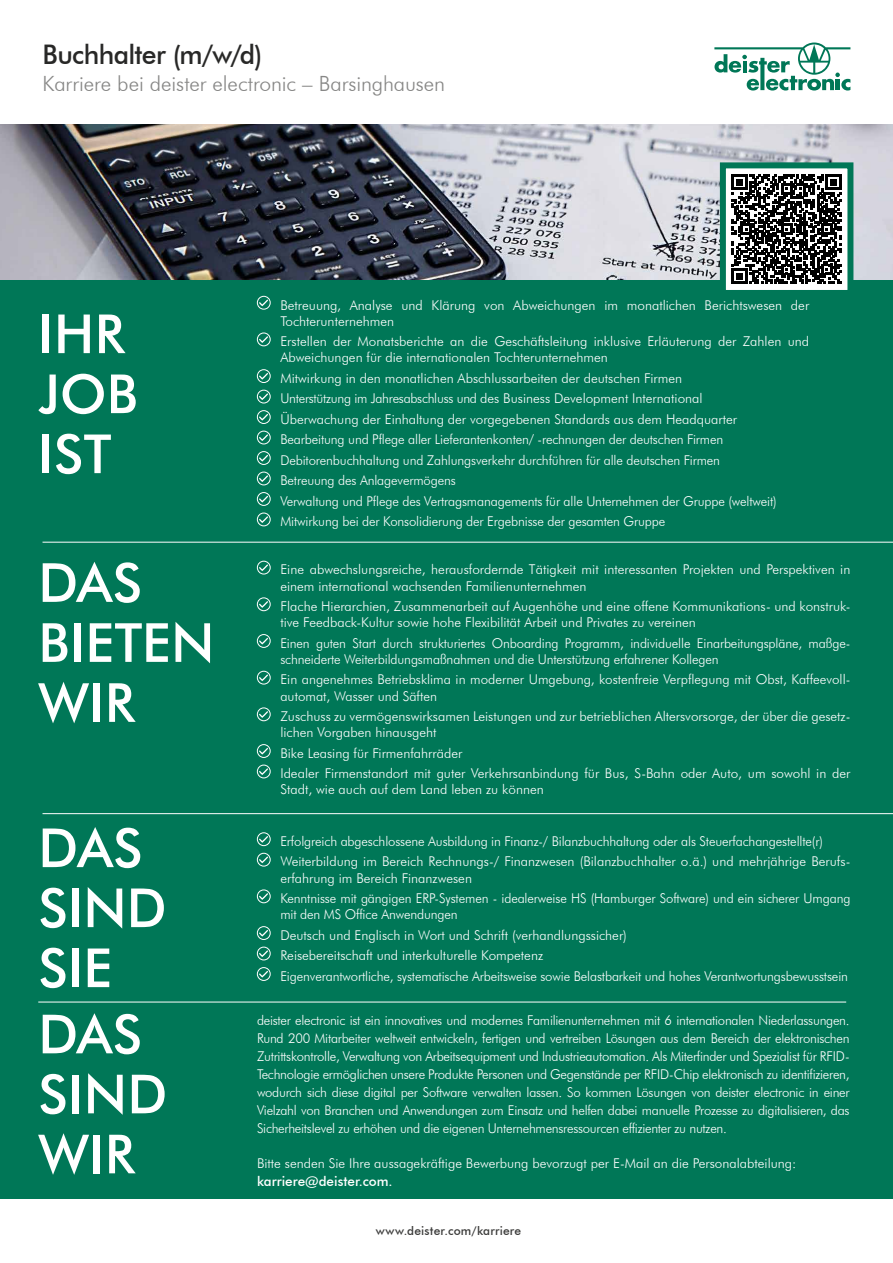
<style>
.page{position:relative;width:893px;height:1263px;background:#fff}
.page>*{position:absolute;margin:0;border:0;box-sizing:border-box;transform-origin:0 0}
.t1{font:500 54px/60px "Futura BT";letter-spacing:.005em;color:#fff}
.t2{font:500 27px "Futura BT";letter-spacing:-.025em;color:#282827}
.t3{font:300 21px "Futura BT";letter-spacing:-.005em;color:#878786}
.t4{font:300 13.5px/20.5px "Futura BT";color:#fff}
.t5{font:500 13.5px "Futura BT";color:#fff}
.t6{font:500 12px "Futura BT";letter-spacing:.015em;color:#3b3b3a}
</style>
<div class="page">
<div style="left:0;top:280px;width:893px;height:919px;background:#007757"></div>
<svg style="left:714px;top:43px;width:136px;height:48px"></svg>
<img style="left:0;top:124px;width:893px;height:156px">
<div style="left:723px;top:165px;width:127px;height:128px;background:#fff"></div>
<svg style="left:732px;top:174px;width:109px;height:110px"></svg>
<div style="left:720px;top:162px;width:133px;height:134px;border:6px solid #007757"></div>
<hr style="left:38px;top:1002px;width:808px;height:1px;background:#fff">
<hr style="left:43px;top:813px;width:850px;height:1px;background:#fff">
<hr style="left:43px;top:542px;width:850px;height:1px;background:#fff">
<div style="left:257px;top:561px;width:14px;height:13px;border:1px solid #fff;border-radius:50%"></div>
<svg style="left:259px;top:564px;width:9px;height:7px"></svg>
<div style="left:257px;top:597px;width:14px;height:14px;border:1px solid #fff;border-radius:50%"></div>
<svg style="left:259px;top:601px;width:9px;height:7px"></svg>
<div style="left:257px;top:634px;width:14px;height:14px;border:1px solid #fff;border-radius:50%"></div>
<svg style="left:259px;top:638px;width:9px;height:6px"></svg>
<div style="left:257px;top:671px;width:14px;height:13px;border:1px solid #fff;border-radius:50%"></div>
<svg style="left:259px;top:674px;width:9px;height:7px"></svg>
<div style="left:257px;top:707px;width:14px;height:14px;border:1px solid #fff;border-radius:50%"></div>
<svg style="left:259px;top:711px;width:9px;height:7px"></svg>
<div style="left:257px;top:744px;width:14px;height:14px;border:1px solid #fff;border-radius:50%"></div>
<svg style="left:259px;top:748px;width:9px;height:6px"></svg>
<div style="left:257px;top:765px;width:14px;height:13px;border:1px solid #fff;border-radius:50%"></div>
<svg style="left:259px;top:768px;width:9px;height:7px"></svg>
<div style="left:257px;top:296px;width:14px;height:13px;border:1px solid #fff;border-radius:50%"></div>
<svg style="left:259px;top:299px;width:9px;height:7px"></svg>
<div style="left:257px;top:333px;width:14px;height:13px;border:1px solid #fff;border-radius:50%"></div>
<svg style="left:259px;top:336px;width:9px;height:7px"></svg>
<div style="left:257px;top:369px;width:14px;height:14px;border:1px solid #fff;border-radius:50%"></div>
<svg style="left:259px;top:373px;width:9px;height:7px"></svg>
<div style="left:257px;top:390px;width:14px;height:13px;border:1px solid #fff;border-radius:50%"></div>
<svg style="left:259px;top:393px;width:9px;height:7px"></svg>
<div style="left:257px;top:410px;width:14px;height:14px;border:1px solid #fff;border-radius:50%"></div>
<svg style="left:259px;top:414px;width:9px;height:7px"></svg>
<div style="left:257px;top:431px;width:14px;height:13px;border:1px solid #fff;border-radius:50%"></div>
<svg style="left:259px;top:434px;width:9px;height:7px"></svg>
<div style="left:257px;top:451px;width:14px;height:14px;border:1px solid #fff;border-radius:50%"></div>
<svg style="left:259px;top:455px;width:9px;height:7px"></svg>
<div style="left:257px;top:472px;width:14px;height:13px;border:1px solid #fff;border-radius:50%"></div>
<svg style="left:259px;top:475px;width:9px;height:7px"></svg>
<div style="left:257px;top:492px;width:14px;height:14px;border:1px solid #fff;border-radius:50%"></div>
<svg style="left:259px;top:496px;width:9px;height:6px"></svg>
<div style="left:257px;top:513px;width:14px;height:13px;border:1px solid #fff;border-radius:50%"></div>
<svg style="left:259px;top:516px;width:9px;height:7px"></svg>
<div style="left:257px;top:832px;width:14px;height:14px;border:1px solid #fff;border-radius:50%"></div>
<svg style="left:259px;top:836px;width:9px;height:7px"></svg>
<div style="left:257px;top:853px;width:14px;height:13px;border:1px solid #fff;border-radius:50%"></div>
<svg style="left:259px;top:856px;width:9px;height:7px"></svg>
<div style="left:257px;top:889px;width:14px;height:14px;border:1px solid #fff;border-radius:50%"></div>
<svg style="left:259px;top:893px;width:9px;height:7px"></svg>
<div style="left:257px;top:926px;width:14px;height:14px;border:1px solid #fff;border-radius:50%"></div>
<svg style="left:259px;top:930px;width:9px;height:6px"></svg>
<div style="left:257px;top:947px;width:14px;height:13px;border:1px solid #fff;border-radius:50%"></div>
<svg style="left:259px;top:950px;width:9px;height:7px"></svg>
<div style="left:257px;top:967px;width:14px;height:14px;border:1px solid #fff;border-radius:50%"></div>
<svg style="left:259px;top:971px;width:9px;height:6px"></svg>
<h2 class="t2" style="left:43px;top:38px;width:222px">Buchhalter (m/w/d)</h2>
<h3 class="t3" style="left:43px;top:70px;width:404px">Karriere bei deister electronic – Barsinghausen</h3>
<h1 class="t1" style="left:38px;top:303px;width:101px">IHR<br>JOB<br>IST</h1>
<p class="t4" style="left:280px;top:296px;width:530px;line-height:16.2px">Betreuung, Analyse und Klärung von Abweichungen im monatlichen Berichtswesen der<br>Tochterunternehmen</p>
<p class="t4" style="left:280px;top:333px;width:530px;line-height:16.2px">Erstellen der Monatsberichte an die Geschäftsleitung inklusive Erläuterung der Zahlen und<br>Abweichungen für die internationalen Tochterunternehmen</p>
<p class="t4" style="left:280px;top:368px;width:498px">Mitwirkung in den monatlichen Abschlussarbeiten der deutschen Firmen<br>Unterstützung im Jahresabschluss und des Business Development International Überwachung der Einhaltung der vorgegebenen Standards aus dem Headquarter Bearbeitung und Pflege aller Lieferantenkonten/ -rechnungen der deutschen Firmen Debitorenbuchhaltung und Zahlungsverkehr durchführen für alle deutschen Firmen Betreuung des Anlagevermögens<br>Verwaltung und Pflege des Vertragsmanagements für alle Unternehmen der Gruppe (weltweit)<br>Mitwirkung bei der Konsolidierung der Ergebnisse der gesamten Gruppe</p>
<h1 class="t1" style="left:38px;top:552px;width:178px">DAS<br>BIETEN<br>WIR</h1>
<p class="t4" style="left:280px;top:561px;width:571px;line-height:16.2px">Eine abwechslungsreiche, herausfordernde Tätigkeit mit interessanten Projekten und Perspektiven in einem international wachsenden Familienunternehmen</p>
<p class="t4" style="left:280px;top:598px;width:572px;line-height:16.2px">Flache Hierarchien, Zusammenarbeit auf Augenhöhe und eine offene Kommunikations- und konstruk&shy;tive Feedback-Kultur sowie hohe Flexibilität Arbeit und Privates zu vereinen</p>
<p class="t4" style="left:280px;top:635px;width:572px;line-height:16.2px">Einen guten Start durch strukturiertes Onboarding Programm, individuelle Einarbeitungspläne, maßge&shy;schneiderte Weiterbildungsmaßnahmen und die Unterstützung erfahrener Kollegen</p>
<p class="t4" style="left:280px;top:671px;width:572px;line-height:16.2px">Ein angenehmes Betriebsklima in moderner Umgebung, kostenfreie Verpflegung mit Obst, Kaffeevoll&shy;automat, Wasser und Säften</p>
<p class="t4" style="left:280px;top:708px;width:571px;line-height:16.2px">Zuschuss zu vermögenswirksamen Leistungen und zur betrieblichen Altersvorsorge, der über die gesetz&shy;lichen Vorgaben hinausgeht</p>
<p class="t4" style="left:280px;top:743px;width:571px">Bike Leasing für Firmenfahrräder<br>Idealer Firmenstandort mit guter Verkehrsanbindung für Bus, S-Bahn oder Auto, um sowohl in der</p>
<p class="t4" style="left:280px;top:779px;width:265px">Stadt, wie auch auf dem Land leben zu können</p>
<h1 class="t1" style="left:38px;top:817px;width:130px">DAS<br>SIND<br>SIE</h1>
<p class="t4" style="left:280px;top:831px;width:572px">Erfolgreich abgeschlossene Ausbildung in Finanz-/ Bilanzbuchhaltung oder als Steuerfachangestellte(r)<br>Weiterbildung im Bereich Rechnungs-/ Finanzwesen (Bilanzbuchhalter o.ä.) und mehrjährige Berufs-</p>
<p class="t4" style="left:280px;top:867px;width:571px">erfahrung im Bereich Finanzwesen<br>Kenntnisse mit gängigen ERP-Systemen - idealerweise HS (Hamburger Software) und ein sicherer Umgang</p>
<p class="t4" style="left:280px;top:904px;width:569px">mit den MS Office Anwendungen<br>Deutsch und Englisch in Wort und Schrift (verhandlungssicher)<br>Reisebereitschaft und interkulturelle Kompetenz<br>Eigenverantwortliche, systematische Arbeitsweise sowie Belastbarkeit und hohes Verantwortungsbewusstsein</p>
<h1 class="t1" style="left:38px;top:1004px;width:131px">DAS<br>SIND<br>WIR</h1>
<p class="t4" style="left:257px;top:1011px;width:594px;line-height:18px;text-align:justify">deister electronic ist ein innovatives und modernes Familienunternehmen mit 6 internationalen Niederlassungen.<br>Rund 200 Mitarbeiter weltweit entwickeln, fertigen und vertreiben Lösungen aus dem Bereich der elektronischen Zutrittskontrolle, Verwaltung von Arbeitsequipment und Industrieautomation. Als Miterfinder und Spezialist für RFID-Technologie ermöglichen unsere Produkte Personen und Gegenstände per RFID-Chip elektronisch zu identifizieren, wodurch sich diese digital per Software verwalten lassen. So kommen Lösungen von deister electronic in einer Vielzahl von Branchen und Anwendungen zum Einsatz und helfen dabei manuelle Prozesse zu digitalisieren, das Sicherheitslevel zu erhöhen und die eigenen Unternehmensressourcen effizienter zu nutzen.</p>
<p class="t4" style="left:257px;top:1153px;width:541px">Bitte senden Sie Ihre aussagekräftige Bewerbung bevorzugt per E-Mail an die Personalabteilung:</p>
<p class="t5" style="left:257px;top:1173px;width:137px">karriere@deister.com.</p>
<p class="t6" style="left:376px;top:1223px;width:147px">www.deister.com/karriere</p>
</div>
